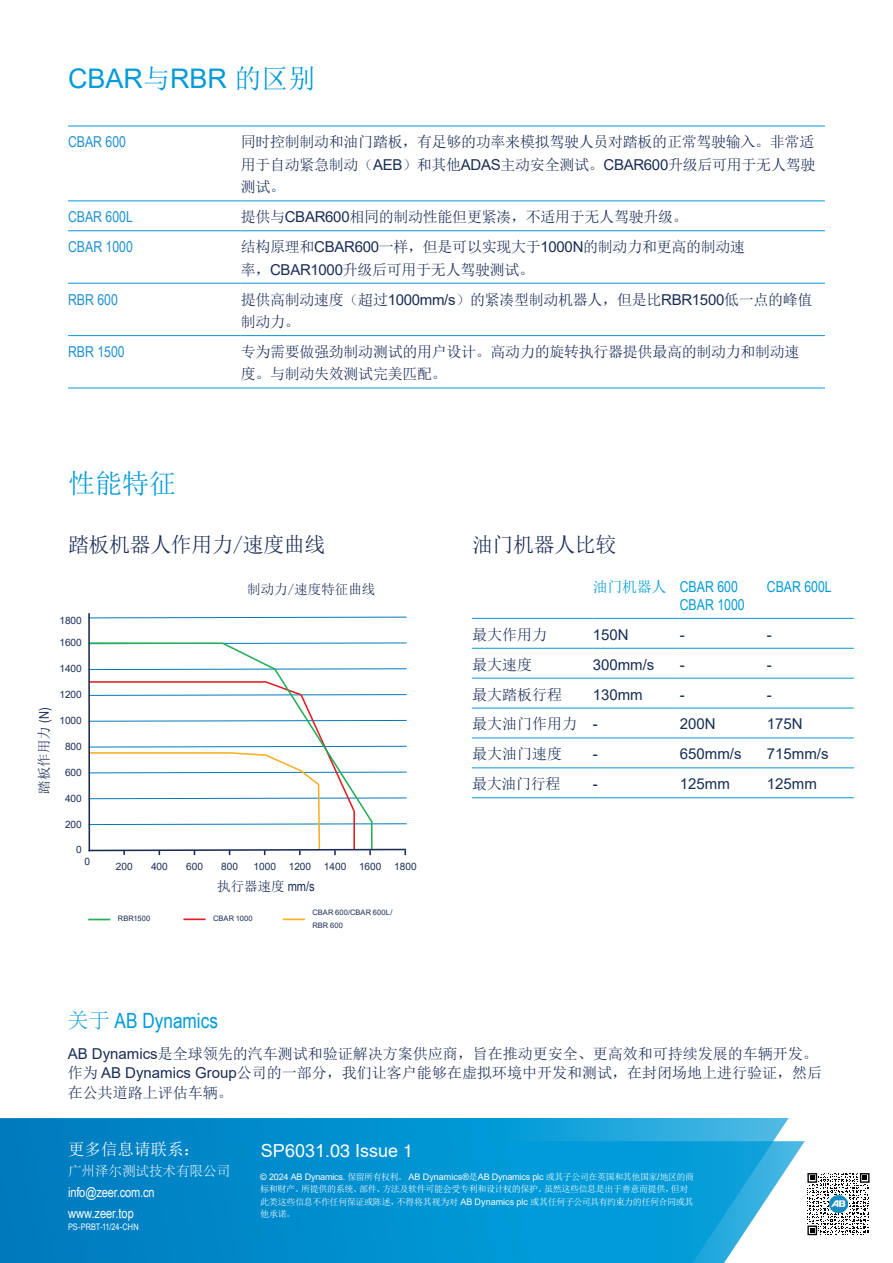
<style>
.page{position:relative;width:893px;height:1263px;background:#fff}
.page>*{position:absolute;margin:0;border:0;box-sizing:border-box;transform-origin:0 0}
.t1{font:27px "Arial";color:#009bd8}
.t2{font:27px "Sim Sun";color:#009bd8}
.t3{font:21px "Sim Sun";letter-spacing:-.02em;color:#1a2c55}
.t4{font:21px "Arial Narrow";color:#009bd8}
.t5{font:18px "Arial";color:#fff}
.Spec{font:16.5px "Sim Sun";color:#fff}
.Spec-2{font:15px/22.5px "Sim Sun";letter-spacing:-.02em;color:#1a2c55}
.Spec-3{font:15px/19.5px "Sim Sun";color:#1a2c55}
.t6{font:15px "Arial";color:#162d54}
.t7{font:15px "Arial Narrow";color:#1f91d1}
.t8{font:15px "Arial Narrow";color:#009bd8}
.t9{font:15px "Sim Sun";letter-spacing:-.01em;color:#162d54}
.t10{font:15px "Sim Sun";letter-spacing:-.02em;color:#009bd8}
.Spec-4{font:13.5px "Arial Narrow";letter-spacing:-.01em;color:#fff}
.t11{font:13.5px "Sim Sun";color:#1a2c55}
.Spec-5{font:300 13.5px "Adobe Song Std";color:#fff}
.t12{font:10.05px "Arial";color:#1a2c55}
.t13{font:9px/12.5px "Sim Sun";letter-spacing:-.04em;color:#fff}
.Spec-6{font:9px "Arial Narrow";letter-spacing:-.005em;color:#fff}
.Spec-7{font:7.5px/12.6px "Arial";letter-spacing:.01em;color:#1a2c55}
.s1{font-family:"Sim Sun"}
.s2{font-family:"Arial"}
.s3{font-family:"Arial Narrow"}
.s4{font-family:"Adobe Song Std";font-weight:300}
.s5{font-family:"Helvetica"}
</style>
<div class="page">
<svg style="left:0;top:1118px;width:789px;height:23px;background:#1196d1"></svg>
<svg style="left:0;top:1141px;width:805px;height:122px;background:#0f95d1"></svg>
<svg style="left:807px;top:1173px;width:62px;height:62px"></svg>
<img style="left:830px;top:1195px;width:17px;height:18px">
<hr style="left:68px;top:126px;width:173px;height:1px;background:#009bd8">
<hr style="left:241px;top:126px;width:584px;height:1px;background:#009bd8">
<hr style="left:68px;top:200px;width:173px;height:1px;background:#009bd8">
<hr style="left:241px;top:200px;width:584px;height:1px;background:#009bd8">
<hr style="left:68px;top:230px;width:173px;height:1px;background:#009bd8">
<hr style="left:241px;top:230px;width:584px;height:1px;background:#009bd8">
<hr style="left:68px;top:283px;width:173px;height:1px;background:#009bd8">
<hr style="left:241px;top:283px;width:584px;height:1px;background:#009bd8">
<hr style="left:68px;top:335px;width:173px;height:1px;background:#009bd8">
<hr style="left:241px;top:335px;width:584px;height:1px;background:#009bd8">
<hr style="left:68px;top:388px;width:173px;height:1px;background:#009bd8">
<hr style="left:241px;top:388px;width:584px;height:1px;background:#009bd8">
<hr style="left:472px;top:618px;width:121px;height:1px;background:#009bd8">
<hr style="left:593px;top:618px;width:87px;height:1px;background:#009bd8">
<hr style="left:680px;top:618px;width:87px;height:1px;background:#009bd8">
<hr style="left:767px;top:618px;width:87px;height:1px;background:#009bd8">
<hr style="left:472px;top:648px;width:121px;height:1px;background:#009bd8">
<hr style="left:593px;top:648px;width:87px;height:1px;background:#009bd8">
<hr style="left:680px;top:648px;width:87px;height:1px;background:#009bd8">
<hr style="left:767px;top:648px;width:87px;height:1px;background:#009bd8">
<hr style="left:472px;top:678px;width:121px;height:1px;background:#009bd8">
<hr style="left:593px;top:678px;width:87px;height:1px;background:#009bd8">
<hr style="left:680px;top:678px;width:87px;height:1px;background:#009bd8">
<hr style="left:767px;top:678px;width:87px;height:1px;background:#009bd8">
<hr style="left:472px;top:708px;width:121px;height:1px;background:#009bd8">
<hr style="left:593px;top:708px;width:87px;height:1px;background:#009bd8">
<hr style="left:680px;top:708px;width:87px;height:1px;background:#009bd8">
<hr style="left:767px;top:708px;width:87px;height:1px;background:#009bd8">
<hr style="left:472px;top:737px;width:121px;height:1px;background:#009bd8">
<hr style="left:593px;top:737px;width:87px;height:1px;background:#009bd8">
<hr style="left:680px;top:737px;width:87px;height:1px;background:#009bd8">
<hr style="left:767px;top:737px;width:87px;height:1px;background:#009bd8">
<hr style="left:472px;top:767px;width:121px;height:1px;background:#009bd8">
<hr style="left:593px;top:767px;width:87px;height:1px;background:#009bd8">
<hr style="left:680px;top:767px;width:87px;height:1px;background:#009bd8">
<hr style="left:767px;top:767px;width:87px;height:1px;background:#009bd8">
<hr style="left:472px;top:797px;width:121px;height:1px;background:#009bd8">
<hr style="left:593px;top:797px;width:87px;height:1px;background:#009bd8">
<hr style="left:680px;top:797px;width:87px;height:1px;background:#009bd8">
<hr style="left:767px;top:797px;width:87px;height:1px;background:#009bd8">
<svg style="left:373px;top:720px;width:34px;height:1px"></svg>
<svg style="left:373px;top:668px;width:34px;height:2px"></svg>
<svg style="left:90px;top:616px;width:317px;height:3px"></svg>
<svg style="left:373px;top:694px;width:34px;height:2px"></svg>
<svg style="left:373px;top:642px;width:34px;height:2px"></svg>
<svg style="left:90px;top:642px;width:283px;height:103px"></svg>
<hr style="left:88px;top:613px;width:2px;height:238px;background:#1a2c55">
<svg style="left:88px;top:745px;width:319px;height:110px"></svg>
<hr style="left:283px;top:918px;width:22px;height:2px;background:#f8af24">
<hr style="left:183px;top:918px;width:23px;height:2px;background:#e21f27">
<svg style="left:88px;top:919px;width:22px;height:1px"></svg>
<p class="t1" style="left:68px;top:60px;width:249px">CBAR<span class="s1">与</span>RBR <span class="s1">的区别</span></p>
<p class="t7" style="left:68px;top:131px;width:60px">CBAR 600</p>
<p class="Spec-2" style="left:241px;top:131px;width:576px;text-align:justify">同时控制制动和油门踏板，有足够的功率来模拟驾驶人员对踏板的正常驾驶输入。非常适用于自动紧急制动（<span class="s2">AEB</span>）和其他<span class="s2">ADAS</span>主动安全测试。<span class="s2">CBAR600</span>升级后可用于无人驾驶测试。</p>
<p class="t7" style="left:68px;top:206px;width:66px">CBAR 600L</p>
<p class="Spec-2" style="left:241px;top:206px;width:449px">提供与<span class="s2">CBAR600</span>相同的制动性能但更紧凑，不适用于无人驾驶升级。</p>
<p class="t7" style="left:68px;top:236px;width:66px">CBAR 1000</p>
<p class="Spec-2" style="left:241px;top:236px;width:506px">结构原理和<span class="s2">CBAR600</span>一样，但是可以实现大于<span class="s2">1000N</span>的制动力和更高的制动速率，<span class="s2">CBAR1000</span>升级后可用于无人驾驶测试。</p>
<p class="t7" style="left:68px;top:288px;width:51px">RBR 600</p>
<p class="Spec-2" style="left:241px;top:288px;width:573px">提供高制动速度（超过<span class="s2">1000mm/s</span>）的紧凑型制动机器人，但是比<span class="s2">RBR1500</span>低一点的峰值制动力。</p>
<p class="t7" style="left:68px;top:341px;width:58px">RBR 1500</p>
<p class="Spec-2" style="left:241px;top:340px;width:560px">专为需要做强劲制动测试的用户设计。高动力的旋转执行器提供最高的制动力和制动速度。与制动失效测试完美匹配。</p>
<p class="t2" style="left:68px;top:470px;width:109px">性能特征</p>
<p class="t3" style="left:68px;top:534px;width:259px">踏板机器人作用力/速度曲线</p>
<p class="t3" style="left:472px;top:534px;width:146px">油门机器人比较</p>
<p class="t11" style="left:37px;top:794px;width:87px;rotate:-90deg">踏板作用力 <span class="s3">(N)</span></p>
<p class="t12" style="left:59px;top:613px;width:24px">1800</p>
<p class="t12" style="left:59px;top:635px;width:24px">1600</p>
<p class="t12" style="left:59px;top:661px;width:24px">1400</p>
<p class="t12" style="left:59px;top:688px;width:24px">1200</p>
<p class="t12" style="left:59px;top:713px;width:24px">1000</p>
<p class="t12" style="left:65px;top:740px;width:18px">800</p>
<p class="t12" style="left:65px;top:765px;width:18px">600</p>
<p class="t12" style="left:65px;top:791px;width:18px">400</p>
<p class="t12" style="left:65px;top:818px;width:18px">200</p>
<p class="t12" style="left:76px;top:843px;width:7px">0</p>
<p class="t12" style="left:84px;top:855px;width:7px">0</p>
<p class="t11" style="left:247px;top:582px;width:130px">制动力/速度特征曲线</p>
<p class="t12" style="left:116px;top:860px;width:18px">200</p>
<p class="t12" style="left:151px;top:860px;width:18px">400</p>
<p class="t12" style="left:186px;top:860px;width:18px">600</p>
<p class="t12" style="left:221px;top:860px;width:18px">800</p>
<p class="t12" style="left:254px;top:860px;width:24px">1000</p>
<p class="t12" style="left:289px;top:860px;width:24px">1200</p>
<p class="t12" style="left:324px;top:860px;width:24px">1400</p>
<p class="t12" style="left:359px;top:860px;width:24px">1600</p>
<p class="t12" style="left:394px;top:860px;width:24px">1800</p>
<p class="t11" style="left:217px;top:879px;width:99px">执行器速度 <span class="s3">mm/s</span></p>
<p class="Spec-7" style="left:118px;top:912px;width:34px">RBR1500</p>
<p class="Spec-7" style="left:213px;top:912px;width:41px">CBAR 1000</p>
<p class="Spec-7" style="left:312px;top:906px;width:82px">CBAR 600/CBAR 600L/<br>RBR 600</p>
<p class="t10" style="left:593px;top:579px;width:75px">油门机器人</p>
<p class="t8" style="left:680px;top:575px;width:60px">CBAR 600</p>
<p class="t8" style="left:680px;top:593px;width:66px">CBAR 1000</p>
<p class="t8" style="left:767px;top:575px;width:66px">CBAR 600L</p>
<p class="Spec-2" style="left:472px;top:623px;width:76px">最大作用力</p>
<p class="t6" style="left:593px;top:624px;width:37px">150N</p>
<p class="t6" style="left:680px;top:624px;width:6px">-</p>
<p class="t6" style="left:767px;top:624px;width:6px">-</p>
<p class="Spec-2" style="left:472px;top:653px;width:61px">最大速度</p>
<p class="t6" style="left:593px;top:654px;width:63px">300mm/s</p>
<p class="t6" style="left:680px;top:654px;width:6px">-</p>
<p class="t6" style="left:767px;top:654px;width:6px">-</p>
<p class="Spec-2" style="left:472px;top:683px;width:91px">最大踏板行程</p>
<p class="t6" style="left:593px;top:684px;width:52px">130mm</p>
<p class="t6" style="left:680px;top:684px;width:6px">-</p>
<p class="t6" style="left:767px;top:684px;width:6px">-</p>
<p class="Spec-3" style="left:472px;top:714px;width:106px">最大油门作用力</p>
<p class="t6" style="left:593px;top:714px;width:6px">-</p>
<p class="t6" style="left:680px;top:714px;width:37px">200N</p>
<p class="t6" style="left:767px;top:714px;width:37px">175N</p>
<p class="t9" style="left:472px;top:746px;width:91px">最大油门速度</p>
<p class="t6" style="left:593px;top:744px;width:6px">-</p>
<p class="t6" style="left:680px;top:744px;width:63px">650mm/s</p>
<p class="t6" style="left:767px;top:744px;width:63px">715mm/s</p>
<p class="t9" style="left:472px;top:776px;width:90px">最大油门行程</p>
<p class="t6" style="left:593px;top:774px;width:6px">-</p>
<p class="t6" style="left:680px;top:774px;width:52px">125mm</p>
<p class="t6" style="left:767px;top:774px;width:52px">125mm</p>
<p class="t4" style="left:68px;top:1005px;width:152px"><span class="s4">关于</span> AB Dynamics</p>
<p class="Spec-3" style="left:68px;top:1043px;width:752px"><span class="s2">AB Dynamics</span>是全球领先的汽车测试和验证解决方案供应商，旨在推动更安全、更高效和可持续发展的车辆开发。</p>
<p class="Spec-3" style="left:68px;top:1063px;width:756px">作为 <span class="s2">AB Dynamics Group</span>公司的一部分，我们让客户能够在虚拟环境中开发和测试，在封闭场地上进行验证，然后在公共道路上评估车辆。</p>
<p class="Spec" style="left:68px;top:1141px;width:134px">更多信息请联系：</p>
<p class="Spec-5" style="left:68px;top:1164px;width:164px">广州泽尔测试技术有限公司</p>
<p class="Spec-4" style="left:68px;top:1182px;width:88px">info@zeer.com.cn</p>
<p class="Spec-4" style="left:68px;top:1203px;width:67px">www.zeer.top</p>
<p class="Spec-6" style="left:68px;top:1220px;width:72px">PS-PRBT-11/24-CHN</p>
<p class="t5" style="left:261px;top:1138px;width:154px">SP6031<span class="s5">.03</span> Issue <span class="s5">1</span></p>
<p class="t13" style="left:260px;top:1170px;width:435px"><span class="s2">© 202</span><span class="s5">4</span> <span class="s2">AB Dynamics.</span> 保留所有权利。 <span class="s2">AB Dynamics®</span>是<span class="s2">AB Dynamics plc</span> 或其子公司在英国和其他国家<span class="s2">/</span>地区的商标和财产。所提供的系统、部件、方法及软件可能会受专利和设计权的保护。虽然这些信息是出于善意而提供，但对此类这些信息不作任何保证或陈述，不得将其视为对 <span class="s2">AB Dynamics plc</span> 或其任何子公司具有约束力的任何合同或其他承诺。</p>
</div>
